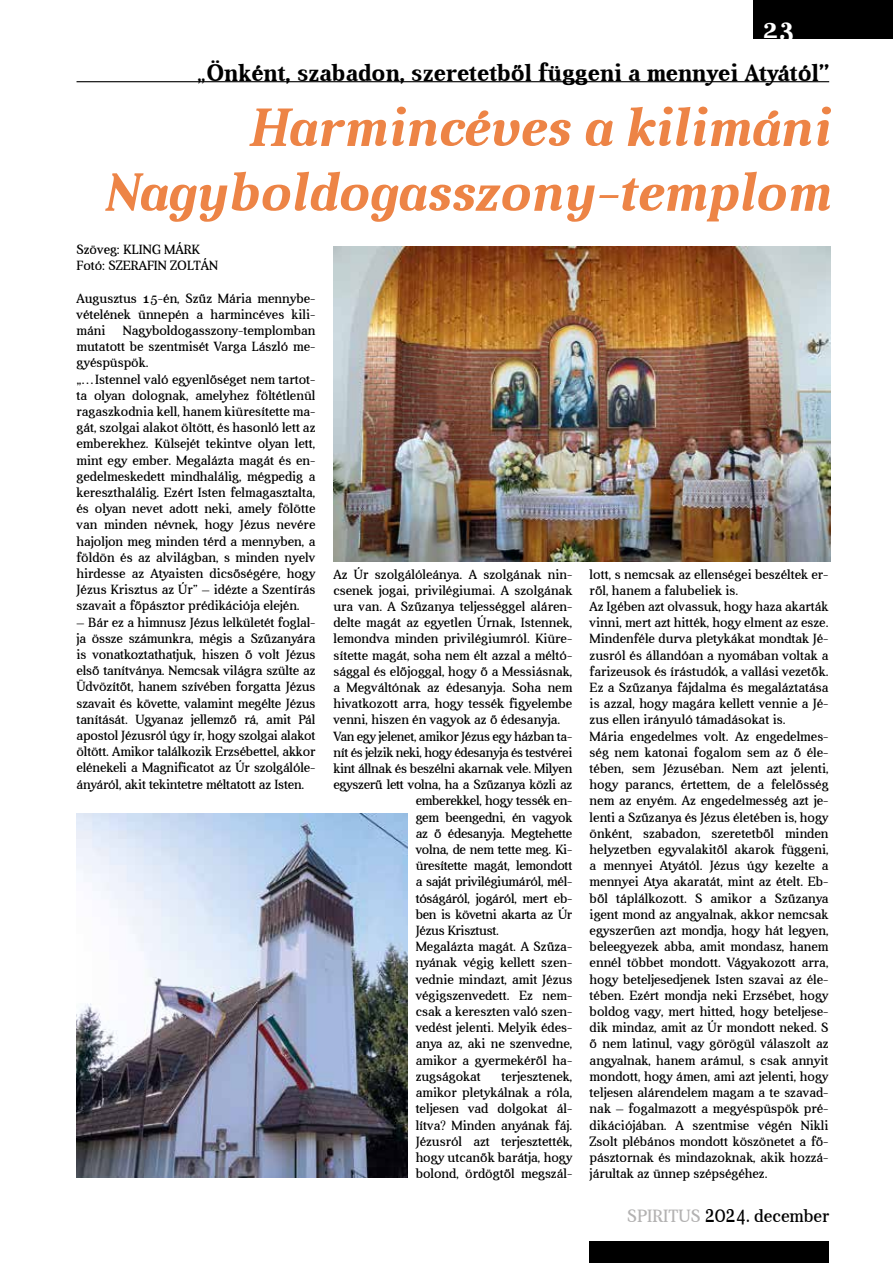
<style>
.page{position:relative;width:893px;height:1263px;background:#fff}
.page>*{position:absolute;margin:0;border:0;box-sizing:border-box;transform-origin:0 0}
.t1{font:italic 700 54px/64.8px "Aver";color:#ed8446;text-align:right}
.t2{font:700 27px "Aver";color:#fff}
.t3{font:700 24px "Aver";color:#000}
.t4{font:18px "Aver";color:#b3b2b2}
.t5{font:13.5px/16.2px "Aver";color:#000}
.t6{font:13.5px "Aver";letter-spacing:-.02em;color:#000}
.s1{font-size:22.5px;color:#000}
.s2{color:#000}
</style>
<div class="page">
<hr style="left:77px;top:81px;width:752px;height:1px;background:#000">
<img style="left:77px;top:813px;width:330px;height:365px">
<img style="left:333px;top:246px;width:498px;height:315px">
<div style="left:590px;top:1242px;width:239px;height:21px;background:#000"></div>
<div style="left:754px;top:0;width:139px;height:38px;background:#000"></div>
<h2 class="t2" style="left:762px;top:14px;width:34px">23</h2>
<h3 class="t3" style="left:197px;top:59px;width:634px">„Önként, szabadon, szeretetből függeni a mennyei Atyától”</h3>
<h1 class="t1" style="left:104px;top:96px;width:727px">Harmincéves a kilimáni<br>Nagyboldogasszony-templom</h1>
<p class="t5" style="left:77px;top:242px;width:143px">Szöveg: KLING MÁRK<br>Fotó: SZERAFIN ZOLTÁN</p>
<p class="t5" style="left:77px;top:290px;width:240px;text-align:justify">Augusztus 15-én, Szűz Mária mennybe&shy;vételének ünnepén a harmincéves kili&shy;máni</p>
<p class="t5" style="left:77px;top:323px;width:240px;text-indent:46px">Nagyboldogasszony-templomban mutatott be szentmisét Varga László me&shy;gyéspüspök.<br>„…Istennel való egyenlőséget nem tartot&shy;ta olyan dolognak, amelyhez föltétlenül ragaszkodnia kell, hanem kiüresítette ma&shy;gát, szolgai alakot öltött, és hasonló lett az emberekhez. Külsejét tekintve olyan lett, mint egy ember. Megalázta magát és en&shy;gedelmeskedett mindhalálig, mégpedig a kereszthalálig. Ezért Isten felmagasztalta, és olyan nevet adott neki, amely fölötte van minden névnek, hogy Jézus nevére hajoljon meg minden térd a mennyben, a földön és az alvilágban, s minden nyelv hirdesse az Atyaisten dicsőségére, hogy Jézus Krisztus az Úr” – idézte a Szentírás szavait a főpásztor prédikációja elején.</p>
<p class="t5" style="left:77px;top:614px;width:240px;text-align:justify">– Bár ez a himnusz Jézus lelkületét foglal&shy;ja össze számunkra, mégis a Szűzanyára is vonatkoztathatjuk, hiszen ő volt Jézus első tanítványa. Nemcsak világra szülte az Üdvözítőt, hanem szívében forgatta Jézus szavait és követte, valamint megélte Jézus tanítását. Ugyanaz jellemző rá, amit Pál apostol Jézusról úgy ír, hogy szolgai alakot öltött. Amikor találkozik Erzsébettel, akkor elénekeli a Magnificatot az Úr szolgálóle&shy;ányáról, akit tekintetre méltatott az Isten.</p>
<p class="t5" style="left:333px;top:566px;width:240px">Az Úr szolgálóleánya. A szolgának nin-</p>
<p class="t5" style="left:333px;top:582px;width:240px">csenek jogai, privilégiumai. A szolgának</p>
<p class="t5" style="left:333px;top:598px;width:240px">ura van. A Szűzanya teljességgel aláren-</p>
<p class="t5" style="left:333px;top:615px;width:240px">delte magát az egyetlen Úrnak, Istennek,</p>
<p class="t5" style="left:333px;top:631px;width:240px">lemondva minden privilégiumról. Kiüre-</p>
<p class="t5" style="left:333px;top:647px;width:240px">sítette magát, soha nem élt azzal a méltó-</p>
<p class="t5" style="left:333px;top:663px;width:240px">sággal és előjoggal, hogy ő a Messiásnak,</p>
<p class="t5" style="left:333px;top:679px;width:240px">a Megváltónak az édesanyja. Soha nem</p>
<p class="t5" style="left:333px;top:696px;width:240px">hivatkozott arra, hogy tessék figyelembe</p>
<p class="t5" style="left:333px;top:712px;width:229px">venni, hiszen én vagyok az ő édesanyja.</p>
<p class="t6" style="left:333px;top:729px;width:240px">Van egy jelenet, amikor Jézus egy házban ta-</p>
<p class="t6" style="left:333px;top:745px;width:240px">nít és jelzik neki, hogy édesanyja és testvérei</p>
<p class="t6" style="left:333px;top:761px;width:240px">kint állnak és beszélni akarnak vele. Milyen</p>
<p class="t6" style="left:333px;top:777px;width:240px">egyszerű lett volna, ha a Szűzanya közli az</p>
<p class="t6" style="left:416px;top:793px;width:158px">emberekkel, hogy tessék en-</p>
<p class="t6" style="left:416px;top:810px;width:158px">gem beengedni, én vagyok</p>
<p class="t6" style="left:416px;top:826px;width:158px">az ő édesanyja. Megtehette</p>
<p class="t6" style="left:416px;top:842px;width:158px">volna, de nem tette meg. Ki-</p>
<p class="t6" style="left:416px;top:858px;width:158px">üresítette magát, lemondott</p>
<p class="t6" style="left:416px;top:874px;width:158px">a saját privilégiumáról, mél-</p>
<p class="t6" style="left:416px;top:891px;width:158px">tóságáról, jogáról, mert eb-</p>
<p class="t6" style="left:416px;top:907px;width:158px">ben is követni akarta az Úr</p>
<p class="t6" style="left:416px;top:923px;width:85px">Jézus Krisztust.</p>
<p class="t5" style="left:416px;top:939px;width:158px">Megalázta magát. A Szűza-</p>
<p class="t5" style="left:416px;top:955px;width:158px">nyának végig kellett szen-</p>
<p class="t5" style="left:416px;top:971px;width:158px">vednie mindazt, amit Jézus</p>
<p class="t5" style="left:416px;top:987px;width:158px">végigszenvedett. Ez nem-</p>
<p class="t5" style="left:416px;top:1003px;width:158px">csak a kereszten való szen-</p>
<p class="t5" style="left:416px;top:1020px;width:158px">vedést jelenti. Melyik édes-</p>
<p class="t5" style="left:416px;top:1036px;width:158px">anya az, aki ne szenvedne,</p>
<p class="t5" style="left:416px;top:1052px;width:158px">amikor a gyermekéről ha-</p>
<p class="t5" style="left:416px;top:1068px;width:67px">zugságokat</p>
<p class="t5" style="left:416px;top:1068px;width:158px;text-align:justify;text-indent:86px">terjesztenek, amikor pletykálnak a róla, teljesen vad dolgokat ál&shy;lítva? Minden anyának fáj.<br>Jézusról azt terjesztették, hogy utcanők barátja, hogy bolond, ördögtől megszál-</p>
<p class="t5" style="left:590px;top:566px;width:240px">lott, s nemcsak az ellenségei beszéltek er&shy;ről, hanem a falubeliek is.<br>Az Igében azt olvassuk, hogy haza akarták vinni, mert azt hitték, hogy elment az esze.<br>Mindenféle durva pletykákat mondtak Jé&shy;zusról és állandóan a nyomában voltak a farizeusok és írástudók, a vallási vezetők.<br>Ez a Szűzanya fájdalma és megaláztatása is azzal, hogy magára kellett vennie a Jé&shy;zus ellen irányuló támadásokat is.<br>Mária engedelmes volt. Az engedelmes&shy;ség nem katonai fogalom sem az ő éle&shy;tében, sem Jézuséban. Nem azt jelenti, hogy parancs, értettem, de a felelősség nem az enyém. Az engedelmesség azt je&shy;lenti a Szűzanya és Jézus életében is, hogy önként, szabadon, szeretetből minden helyzetben egyvalakitől akarok függeni, a mennyei Atyától. Jézus úgy kezelte a mennyei Atya akaratát, mint az ételt. Eb&shy;ből táplálkozott. S amikor a Szűzanya igent mond az angyalnak, akkor nemcsak egyszerűen azt mondja, hogy hát legyen, beleegyezek abba, amit mondasz, hanem ennél többet mondott. Vágyakozott arra, hogy beteljesedjenek Isten szavai az éle&shy;tében. Ezért mondja neki Erzsébet, hogy boldog vagy, mert hitted, hogy beteljese&shy;dik mindaz, amit az Úr mondott neked. S ő nem latinul, vagy görögül válaszolt az angyalnak, hanem arámul, s csak annyit mondott, hogy ámen, ami azt jelenti, hogy teljesen alárendelem magam a te szavad&shy;nak – fogalmazott a megyéspüspök pré&shy;dikációjában. A szentmise végén Nikli Zsolt plébános mondott köszönetet a fő&shy;pásztornak és mindazoknak, akik hozzá&shy;járultak az ünnep szépségéhez.</p>
<h3 class="t4" style="left:627px;top:1206px;width:203px">SPIRITUS <span class="s1">2024.</span> <span class="s2">december</span></h3>
</div>
